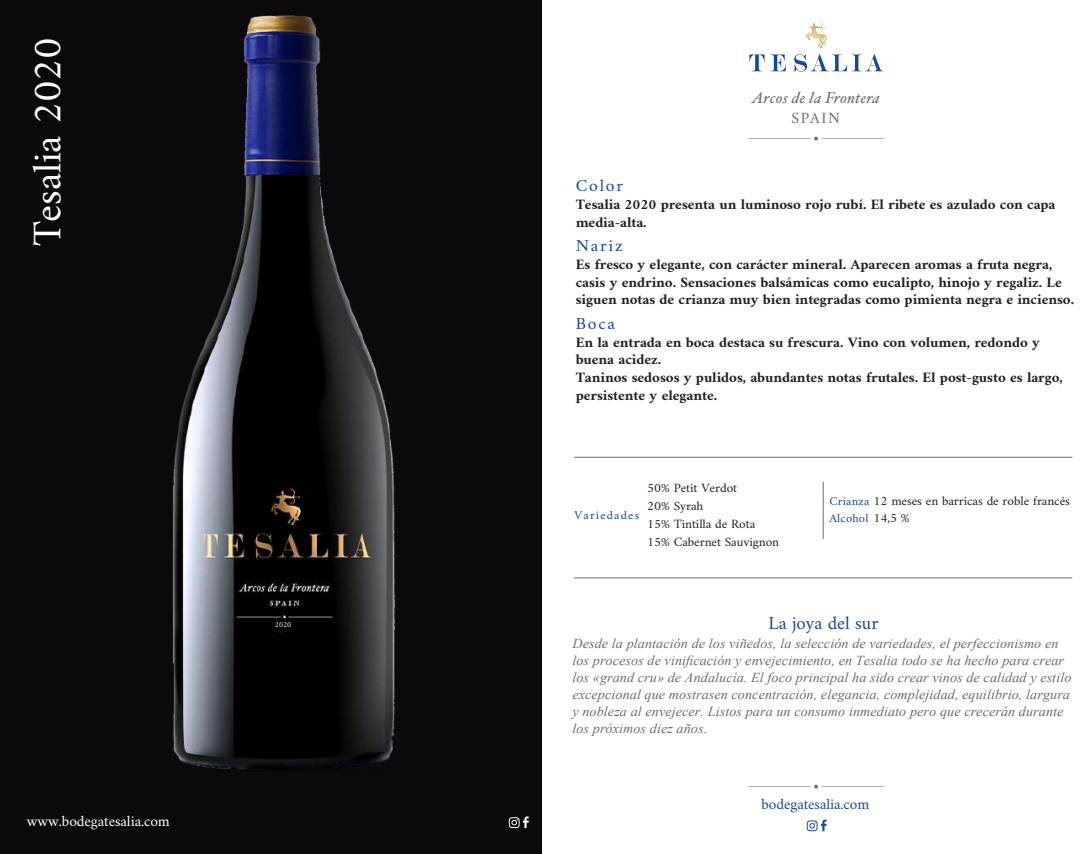
<style>
.page{position:relative;width:1092px;height:854px;background:#fff}
.page>*{position:absolute;margin:0;border:0;box-sizing:border-box;transform-origin:0 0}
.t1{font:40.95px "Amiri";letter-spacing:-.005em;color:#fff}
.t2{font:18.72px "Amiri";color:#18469d}
.t3{font:16.97px "Amiri";letter-spacing:.1em;color:#18469d;scale:1.04 1}
.t4{font:italic 15.75px "Hoefler Text";letter-spacing:.025em;color:#6c6d70}
.t5{font:15.75px "Amiri";letter-spacing:.1em;color:#6c6d70}
.t6{font:15.4px "Amiri";letter-spacing:-.005em;color:#fff}
.t7{font:15.4px "Amiri";letter-spacing:-.005em;color:#18469d}
.t8{font:700 14.53px/17.7px "Amiri";letter-spacing:-.005em;color:#231f20;scale:1.04 1}
.t9{font:italic 13.65px/17px "Times New Roman";letter-spacing:.005em;color:#6c6d70;scale:1.04 1}
.t10{font:12.78px/17.7px "Amiri";letter-spacing:-.005em;color:#231f20;scale:1.04 1}
.t11{font:11.9px "Amiri";letter-spacing:.02em;color:#18469d;scale:1.04 1}
.t12{font:11.9px "Amiri";letter-spacing:.1em;color:#18469d;scale:1.04 1}
.t13{font:7.7px "Amiri";color:#fff}
.s1{font-size:11.9px;color:#18469d}
.s2{font-size:12.78px;color:#231f20}
</style>
<div class="page">
<div style="left:0;top:0;width:549px;height:853px;background:#0b090d"></div>
<img style="left:172px;top:15px;width:224px;height:755px">
<svg style="left:509px;top:816px;width:19px;height:11px"></svg>
<div style="left:542px;top:0;width:549px;height:853px;background:#fff"></div>
<hr style="left:574px;top:457px;width:498px;height:1px;background:#6c6d70">
<hr style="left:822px;top:481px;width:1px;height:58px;background:#6c6d70">
<hr style="left:574px;top:577px;width:498px;height:1px;background:#6c6d70">
<svg style="left:806px;top:819px;width:20px;height:12px"></svg>
<svg style="left:806px;top:21px;width:21px;height:27px"></svg>
<svg style="left:749px;top:54px;width:134px;height:18px"></svg>
<hr style="left:821px;top:138px;width:63px;height:1px;background:#6c6d70">
<hr style="left:747px;top:138px;width:63px;height:1px;background:#6c6d70">
<hr style="left:821px;top:786px;width:63px;height:1px;background:#6c6d70">
<hr style="left:747px;top:786px;width:63px;height:1px;background:#6c6d70">
<h1 class="t1" style="left:22px;top:246px;width:211px;rotate:-90deg">Tesalia 2020</h1>
<p class="t6" style="left:27px;top:811px;width:144px">www.bodegatesalia.com</p>
<p class="t13" style="left:275px;top:620px;width:18px">2020</p>
<p class="t4" style="left:751px;top:88px;width:129px">Arcos de la Frontera</p>
<p class="t5" style="left:791px;top:108px;width:50px">SPAIN</p>
<p class="t3" style="left:575px;top:175px;width:47px">Color</p>
<p class="t8" style="left:575px;top:195px;width:463px">Tesalia 2020 presenta un luminoso rojo rubí. El ribete es azulado con capa media-alta.</p>
<p class="t3" style="left:575px;top:235px;width:47px">Nariz</p>
<p class="t8" style="left:575px;top:255px;width:480px">Es fresco y elegante, con carácter mineral. Aparecen aromas a fruta negra, casis y endrino. Sensaciones balsámicas como eucalipto, hinojo y regaliz. Le siguen notas de crianza muy bien integradas como pimienta negra e incienso.</p>
<p class="t3" style="left:575px;top:313px;width:39px">Boca</p>
<p class="t8" style="left:575px;top:332px;width:470px">En la entrada en boca destaca su frescura. Vino con volumen, redondo y buena acidez.<br>Taninos sedosos y pulidos, abundantes notas frutales. El post-gusto es largo, persistente y elegante.</p>
<p class="t12" style="left:574px;top:507px;width:64px">Variedades</p>
<p class="t10" style="left:647px;top:479px;width:128px">50% Petit Verdot<br>20% Syrah<br>15% Tintilla de Rota<br>15% Cabernet Sauvignon</p>
<p class="t10" style="left:829px;top:491px;width:233px"><span class="s1">Crianza</span> 12 meses en barricas de roble francés</p>
<p class="t11" style="left:829px;top:511px;width:78px">Alcohol <span class="s2">14,5 %</span></p>
<p class="t2" style="left:768px;top:611px;width:111px">La joya del sur</p>
<p class="t9" style="left:572px;top:634px;width:481px">Desde la plantación de los viñedos, la selección de variedades, el perfeccionismo en los procesos de vinificación y envejecimiento, en Tesalia todo se ha hecho para crear los «grand cru» de Andalucía. El foco principal ha sido crear vinos de calidad y estilo excepcional que mostrasen concentración, elegancia, complejidad, equilibrio, largura y nobleza al envejecer. Listos para un consumo inmediato pero que crecerán durante los próximos diez años.</p>
<p class="t7" style="left:761px;top:794px;width:109px">bodegatesalia.com</p>
</div>
